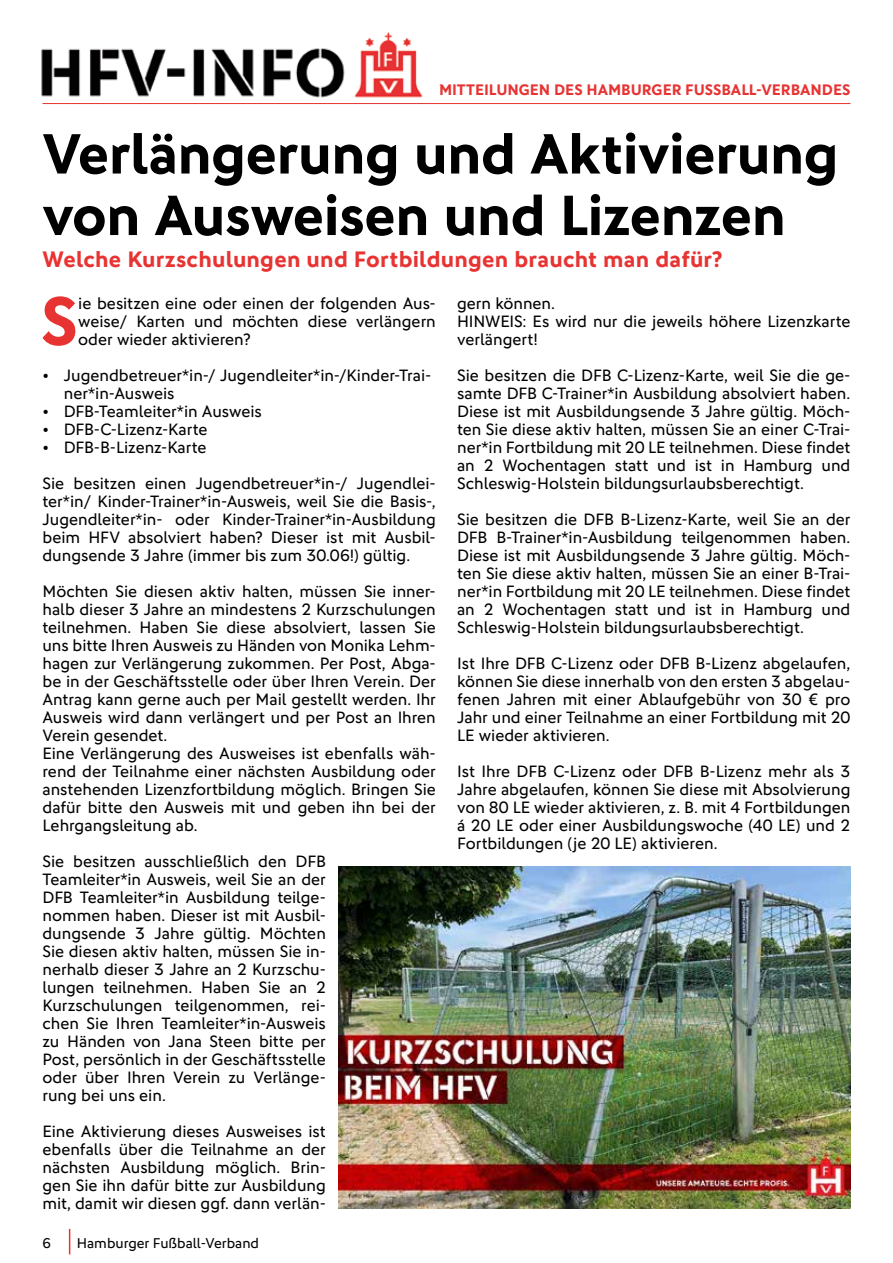
<style>
.page{position:relative;width:893px;height:1263px;background:#fff}
.page>*{position:absolute;margin:0;border:0;box-sizing:border-box;transform-origin:0 0}
.t1{font:700 68.7px "DFB Sans";color:#e73433}
.t2{font:700 57px/61.5px "DFB Sans";letter-spacing:-.01em;color:#000}
.t3{font:700 22.5px "DFB Sans";letter-spacing:.01em;color:#e73433}
.t4{font:16.5px/18px "DFB Sans";color:#000;text-align:justify}
.t5{font:700 15.3px "DFB Sans";color:#e73433}
.t6{font:14.25px "DFB Sans";color:#000}
</style>
<div class="page">
<svg style="left:69px;top:1229px;width:1px;height:25px"></svg>
<img style="left:41px;top:32px;width:382px;height:66px">
<hr style="left:43px;top:103px;width:807px;height:1px;background:#e73433">
<img style="left:339px;top:867px;width:511px;height:342px">
<p class="t5" style="left:439px;top:80px;width:413px">MITTEILUNGEN DES HAMBURGER FUSSBALL-VERBANDES</p>
<h2 class="t2" style="left:43px;top:122px;width:798px">Verlängerung und Aktivierung von Ausweisen und Lizenzen</h2>
<h3 class="t3" style="left:43px;top:246px;width:682px">Welche Kurzschulungen und Fortbildungen braucht man dafür?</h3>
<h1 class="t1" style="left:41px;top:280px;width:39px">S</h1>
<p class="t4" style="left:78px;top:294px;width:359px">ie besitzen eine oder einen der folgenden Aus&shy;weise/ Karten und möchten diese verlängern oder wieder aktivieren?</p>
<p class="t4" style="left:64px;top:366px;width:369px;text-indent:-21px">• Jugendbetreuer*in-/ Jugendleiter*in-/Kinder-Trai&shy;ner*in-Ausweis</p>
<p class="t4" style="left:43px;top:402px;width:221px">• DFB-Teamleiter*in Ausweis</p>
<p class="t4" style="left:43px;top:420px;width:166px">• DFB-C-Lizenz-Karte</p>
<p class="t4" style="left:43px;top:429px;width:395px;line-height:36px">• DFB-B-Lizenz-Karte<br>Sie besitzen einen Jugendbetreuer*in-/ Jugendlei-</p>
<p class="t4" style="left:43px;top:492px;width:395px">ter*in/ Kinder-Trainer*in-Ausweis, weil Sie die Basis-, Jugendleiter*in- oder Kinder-Trainer*in-Ausbildung beim HFV absolviert haben? Dieser ist mit Ausbil&shy;dungsende 3 Jahre (immer bis zum 30.06!) gültig.</p>
<p class="t4" style="left:43px;top:582px;width:395px;text-align:left">Möchten Sie diesen aktiv halten, müssen Sie inner&shy;halb dieser 3 Jahre an mindestens 2 Kurzschulungen teilnehmen. Haben Sie diese absolviert, lassen Sie uns bitte Ihren Ausweis zu Händen von Monika Lehm&shy;hagen zur Verlängerung zukommen. Per Post, Abga&shy;be in der Geschäftsstelle oder über Ihren Verein. Der Antrag kann gerne auch per Mail gestellt werden. Ihr Ausweis wird dann verlängert und per Post an Ihren Verein gesendet.<br>Eine Verlängerung des Ausweises ist ebenfalls wäh&shy;rend der Teilnahme einer nächsten Ausbildung oder anstehenden Lizenzfortbildung möglich. Bringen Sie dafür bitte den Ausweis mit und geben ihn bei der Lehrgangsleitung ab.</p>
<p class="t4" style="left:43px;top:852px;width:285px">Sie besitzen ausschließlich den DFB Teamleiter*in Ausweis, weil Sie an der DFB Teamleiter*in Ausbildung teilge&shy;nommen haben. Dieser ist mit Ausbil&shy;dungsende 3 Jahre gültig. Möchten Sie diesen aktiv halten, müssen Sie in&shy;nerhalb dieser 3 Jahre an 2 Kurzschu&shy;lungen teilnehmen. Haben Sie an 2<br>Kurzschulungen teilgenommen, rei&shy;chen Sie Ihren Teamleiter*in-Ausweis zu Händen von Jana Steen bitte per Post, persönlich in der Geschäftsstelle oder über Ihren Verein zu Verlänge&shy;rung bei uns ein.</p>
<p class="t4" style="left:43px;top:1122px;width:285px">Eine Aktivierung dieses Ausweises ist ebenfalls über die Teilnahme an der nächsten Ausbildung möglich. Brin&shy;gen Sie ihn dafür bitte zur Ausbildung mit, damit wir diesen ggf. dann verlän-</p>
<p class="t4" style="left:457px;top:294px;width:395px;text-align:left">gern können.<br>HINWEIS: Es wird nur die jeweils höhere Lizenzkarte verlängert!</p>
<p class="t4" style="left:457px;top:366px;width:395px">Sie besitzen die DFB C-Lizenz-Karte, weil Sie die ge&shy;samte DFB C-Trainer*in Ausbildung absolviert haben.<br>Diese ist mit Ausbildungsende 3 Jahre gültig. Möch&shy;ten Sie diese aktiv halten, müssen Sie an einer C-Trai&shy;ner*in Fortbildung mit 20 LE teilnehmen. Diese findet an 2 Wochentagen statt und ist in Hamburg und Schleswig-Holstein bildungsurlaubsberechtigt.</p>
<p class="t4" style="left:457px;top:510px;width:395px">Sie besitzen die DFB B-Lizenz-Karte, weil Sie an der DFB B-Trainer*in-Ausbildung teilgenommen haben.<br>Diese ist mit Ausbildungsende 3 Jahre gültig. Möch&shy;ten Sie diese aktiv halten, müssen Sie an einer B-Trai&shy;ner*in Fortbildung mit 20 LE teilnehmen. Diese findet an 2 Wochentagen statt und ist in Hamburg und Schleswig-Holstein bildungsurlaubsberechtigt.</p>
<p class="t4" style="left:457px;top:654px;width:395px">Ist Ihre DFB C-Lizenz oder DFB B-Lizenz abgelaufen, können Sie diese innerhalb von den ersten 3 abgelau&shy;fenen Jahren mit einer Ablaufgebühr von 30 € pro Jahr und einer Teilnahme an einer Fortbildung mit 20<br>LE wieder aktivieren.</p>
<p class="t4" style="left:457px;top:762px;width:395px">Ist Ihre DFB C-Lizenz oder DFB B-Lizenz mehr als 3<br>Jahre abgelaufen, können Sie diese mit Absolvierung von 80 LE wieder aktivieren, z. B. mit 4 Fortbildungen á 20 LE oder einer Ausbildungswoche (40 LE) und 2<br>Fortbildungen (je 20 LE) aktivieren.</p>
<p class="t6" style="left:43px;top:1235px;width:10px">6</p>
<p class="t6" style="left:77px;top:1235px;width:184px">Hamburger Fußball-Verband</p>
</div>
